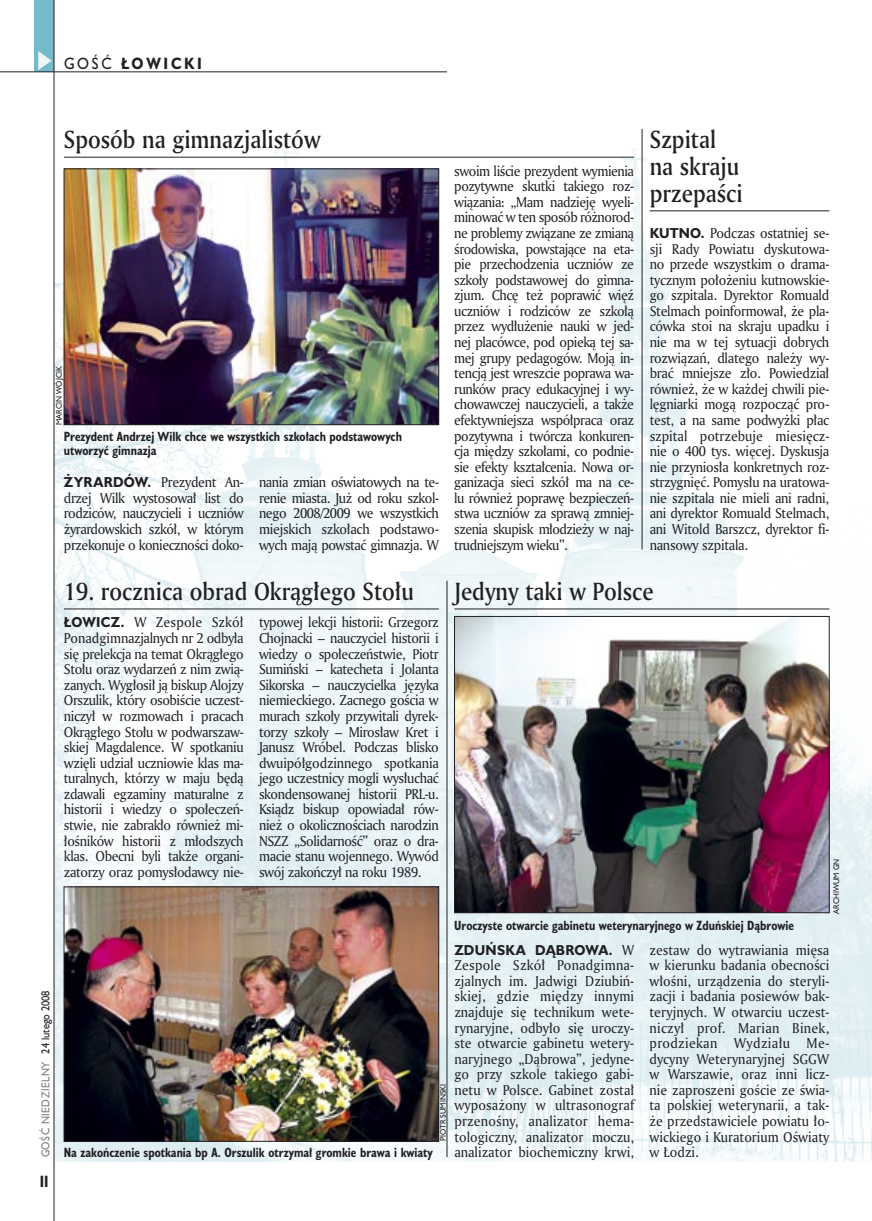
<style>
.page{position:relative;width:872px;height:1221px;background:#fff}
.page>*{position:absolute;margin:0;border:0;box-sizing:border-box;transform-origin:0 0}
._05d_tytyl_Kronika_AmMd_16_pt{font:24px/27px "Amerigo Md PL";color:#212125;scale:.9 1}
._15a_temat_lewo{font:700 15px "Humanst 521 PL";letter-spacing:.2em;color:#212125;scale:.9 1}
._16_pagina_lewa{font:700 15px "Humanst 521 Cn PL";color:#212125;scale:.94 1}
._03_body_bez_akapitu{font:13.8px/15.6px "Amerigo PL";letter-spacing:-.03em;color:#212125;text-align:justify;scale:.94 1}
._03_body_bez_akapitu-2{font:700 13.2px "Humanst 521 PL";letter-spacing:.02em;color:#212125;scale:.94 1}
._09_podpis_zdjecia_HuCnB{font:700 12.3px/14.4px "Humanst 521 Cn PL";color:#212125;scale:.94 1}
._18a_data_lewa_GOSC{font:10.5px "Humanst 521 PL";letter-spacing:.05em;color:#7f7f83;scale:.9 1}
._18_data_lewa{font:10.5px "Humanst 521 PL";color:#212125;scale:.9 1}
._09a_autor_zdjecia_Hu_5_pt{font:7.5px "Humanst 521 PL";color:#212125;scale:.94 1}
.s1{font-weight:400}
.s2{font-family:"Humanst 521 PL";font-weight:700;font-size:13.2px}
.s3{font-family:"Amerigo PL";font-weight:400;font-size:13.8px}
</style>
<div class="page">
<div style="left:35px;top:0;width:19px;height:72px;background:#75baca"></div>
<svg style="left:38px;top:51px;width:14px;height:19px"></svg>
<img style="left:55px;top:129px;width:817px;height:1032px">
<hr style="left:0;top:72px;width:447px;height:1px;background:#212125">
<hr style="left:54px;top:0;width:1px;height:1220px;background:#212125">
<hr style="left:64px;top:157px;width:570px;height:1px;background:#212125">
<hr style="left:447px;top:580px;width:1px;height:576px;background:#212125">
<hr style="left:64px;top:608px;width:375px;height:1px;background:#212125">
<img style="left:66px;top:888px;width:371px;height:251px">
<div style="left:64px;top:886px;width:375px;height:255px;border:1px solid #212125"></div>
<hr style="left:649px;top:210px;width:180px;height:1px;background:#212125">
<img style="left:66px;top:171px;width:371px;height:252px">
<div style="left:64px;top:169px;width:375px;height:256px;border:1px solid #212125"></div>
<img style="left:456px;top:618px;width:371px;height:292px">
<div style="left:454px;top:616px;width:375px;height:296px;border:1px solid #212125"></div>
<hr style="left:454px;top:608px;width:375px;height:1px;background:#212125">
<hr style="left:642px;top:129px;width:1px;height:420px;background:#212125">
<p class="_15a_temat_lewo" style="left:64px;top:53px;width:155px"><span class="s1">GOŚĆ</span> ŁOWICKI</p>
<p class="_05d_tytyl_Kronika_AmMd_16_pt" style="left:64px;top:125px;width:287px">Sposób na gimnazjalistów</p>
<p class="_09a_autor_zdjecia_Hu_5_pt" style="left:54px;top:425px;width:64px;rotate:-90deg">MARCIN WÓJCIK</p>
<p class="_09_podpis_zdjecia_HuCnB" style="left:64px;top:428px;width:361px">Prezydent Andrzej Wilk chce we wszystkich szkołach podstawowych utworzyć gimnazja</p>
<p class="_03_body_bez_akapitu" style="left:64px;top:474px;width:193px"><span class="s2">ŻYRARDÓW.</span> Prezydent An&shy;drzej Wilk wystosował list do rodziców, nauczycieli i uczniów żyrardowskich szkół, w którym przekonuje o konieczności doko-</p>
<p class="_03_body_bez_akapitu" style="left:259px;top:474px;width:193px">nania zmian oświatowych na te&shy;renie miasta. Już od roku szkol&shy;nego 2008/2009 we wszystkich miejskich szkołach podstawo&shy;wych mają powstać gimnazja. W</p>
<p class="_05d_tytyl_Kronika_AmMd_16_pt" style="left:64px;top:577px;width:390px">19. rocznica obrad Okrągłego Stołu</p>
<p class="_03_body_bez_akapitu" style="left:64px;top:614px;width:193px"><span class="s2">ŁOWICZ.</span> W Zespole Szkół Ponadgimnazjalnych nr 2 odbyła się prelekcja na temat Okrągłego Stołu oraz wydarzeń z nim zwią&shy;zanych. Wygłosił ją biskup Alojzy Orszulik, który osobiście uczest&shy;niczył w rozmowach i pracach Okrągłego Stołu w podwarszaw&shy;skiej Magdalence. W spotkaniu wzięli udział uczniowie klas ma&shy;turalnych, którzy w maju będą zdawali egzaminy maturalne z historii i wiedzy o społeczeń&shy;stwie, nie zabrakło również mi&shy;łośników historii z młodszych klas. Obecni byli także organi&shy;zatorzy oraz pomysłodawcy nie-</p>
<p class="_03_body_bez_akapitu" style="left:259px;top:614px;width:193px">typowej lekcji historii: Grzegorz Chojnacki – nauczyciel historii i wiedzy o społeczeństwie, Piotr Sumiński – katecheta i Jolanta Sikorska – nauczycielka języka niemieckiego. Zacnego gościa w murach szkoły przywitali dyrek&shy;torzy szkoły – Mirosław Kret i Janusz Wróbel. Podczas blisko dwuipółgodzinnego spotkania jego uczestnicy mogli wysłuchać skondensowanej historii PRL-u.<br>Ksiądz biskup opowiadał rów&shy;nież o okolicznościach narodzin NSZZ „Solidarność” oraz o dra&shy;macie stanu wojennego. Wywód swój zakończył na roku 1989.</p>
<p class="_03_body_bez_akapitu" style="left:454px;top:162px;width:193px">swoim liście prezydent wymienia pozytywne skutki takiego roz&shy;wiązania: „Mam nadzieję wyeli&shy;minować w ten sposób różnorod&shy;ne problemy związane ze zmianą środowiska, powstające na eta&shy;pie przechodzenia uczniów ze szkoły podstawowej do gimna&shy;zjum. Chcę też poprawić więź uczniów i rodziców ze szkołą przez wydłużenie nauki w jed&shy;nej placówce, pod opieką tej sa&shy;mej grupy pedagogów. Moją in&shy;tencją jest wreszcie poprawa wa&shy;runków pracy edukacyjnej i wy&shy;chowawczej nauczycieli, a także efektywniejsza współpraca oraz pozytywna i twórcza konkuren&shy;cja między szkołami, co podnie&shy;sie efekty kształcenia. Nowa or&shy;ganizacja sieci szkół ma na ce&shy;lu również poprawę bezpieczeń&shy;stwa uczniów za sprawą zmniej&shy;szenia skupisk młodzieży w naj&shy;trudniejszym wieku”.</p>
<p class="_05d_tytyl_Kronika_AmMd_16_pt" style="left:649px;top:125px;width:105px">Szpital na skraju przepaści</p>
<p class="_03_body_bez_akapitu" style="left:649px;top:225px;width:193px"><span class="s2">KUTNO.</span> Podczas ostatniej se&shy;sji Rady Powiatu dyskutowa&shy;no przede wszystkim o drama&shy;tycznym położeniu kutnowskie&shy;go szpitala. Dyrektor Romuald Stelmach poinformował, że pla&shy;cówka stoi na skraju upadku i nie ma w tej sytuacji dobrych rozwiązań, dlatego należy wy&shy;brać mniejsze zło. Powiedział również, że w każdej chwili pie&shy;lęgniarki mogą rozpocząć pro&shy;test, a na same podwyżki płac szpital potrzebuje miesięcz&shy;nie o 400 tys. więcej. Dyskusja nie przyniosła konkretnych roz&shy;strzygnięć. Pomysłu na uratowa&shy;nie szpitala nie mieli ani radni, ani dyrektor Romuald Stelmach, ani Witold Barszcz, dyrektor fi&shy;nansowy szpitala.</p>
<p class="_05d_tytyl_Kronika_AmMd_16_pt" style="left:454px;top:577px;width:223px">Jedyny taki w Polsce</p>
<p class="_09_podpis_zdjecia_HuCnB" style="left:454px;top:917px;width:363px">Uroczyste otwarcie gabinetu weterynaryjnego w Zduńskiej Dąbrowie</p>
<p class="_09a_autor_zdjecia_Hu_5_pt" style="left:831px;top:913px;width:60px;rotate:-90deg">ARCHIWUM GN</p>
<p class="_18_data_lewa" style="left:38px;top:1053px;width:72px;rotate:-90deg">24 lutego 2008</p>
<p class="_18a_data_lewa_GOSC" style="left:38px;top:1157px;width:108px;rotate:-90deg">GOŚĆ NIEDZIELNY</p>
<p class="_16_pagina_lewa" style="left:40px;top:1170px;width:11px">II</p>
<p class="_09a_autor_zdjecia_Hu_5_pt" style="left:438px;top:1141px;width:62px;rotate:-90deg">PIOTR SUMIŃSKI</p>
<p class="_09_podpis_zdjecia_HuCnB" style="left:64px;top:1144px;width:394px">Na zakończenie spotkania bp A. Orszulik otrzymał gromkie brawa i kwiaty</p>
<p class="_03_body_bez_akapitu-2" style="left:454px;top:940px;width:193px">ZDUŃSKA DĄBROWA. <span class="s3">W</span></p>
<p class="_03_body_bez_akapitu" style="left:454px;top:957px;width:193px">Zespole Szkół Ponadgimna&shy;zjalnych im. Jadwigi Dziubiń&shy;skiej, gdzie między innymi znajduje się technikum wete&shy;rynaryjne, odbyło się uroczy&shy;ste otwarcie gabinetu wetery&shy;naryjnego „Dąbrowa”, jedyne&shy;go przy szkole takiego gabi&shy;netu w Polsce. Gabinet został wyposażony w ultrasonograf przenośny, analizator hema&shy;tologiczny, analizator moczu, analizator biochemiczny krwi,</p>
<p class="_03_body_bez_akapitu" style="left:649px;top:941px;width:193px">zestaw do wytrawiania mięsa w kierunku badania obecności włośni, urządzenia do steryli&shy;zacji i badania posiewów bak&shy;teryjnych. W otwarciu uczest&shy;niczył prof. Marian Binek, prodziekan Wydziału Me&shy;dycyny Weterynaryjnej SGGW w Warszawie, oraz inni licz&shy;nie zaproszeni goście ze świa&shy;ta polskiej weterynarii, a tak&shy;że przedstawiciele powiatu ło&shy;wickiego i Kuratorium Oświaty w Łodzi.</p>
</div>
